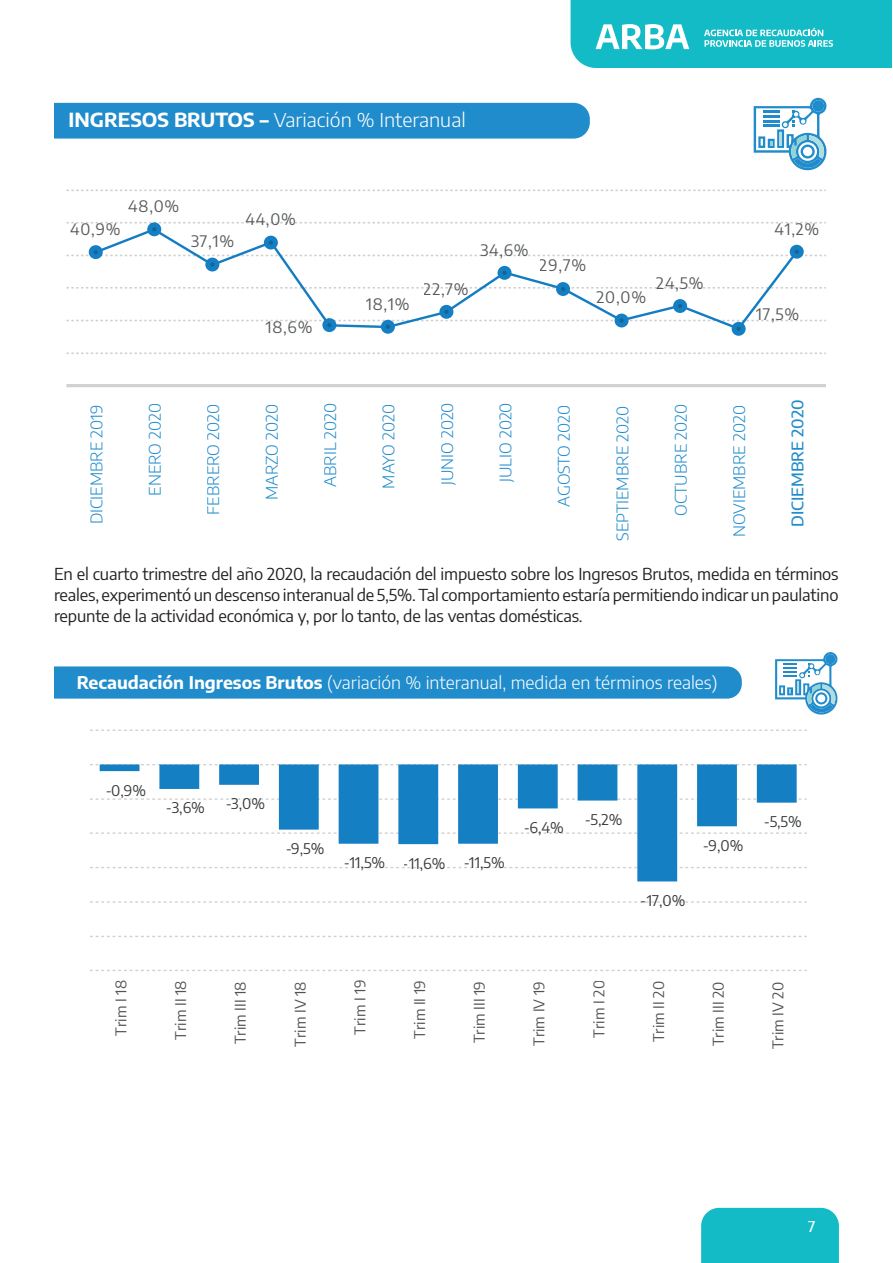
<style>
.page{position:relative;width:893px;height:1263px;background:#fff}
.page>*{position:absolute;margin:0;border:0;box-sizing:border-box;transform-origin:0 0}
.t1{font:300 19.05px "Encode Sans";color:#fff;scale:1.05 1}
.t2{font:300 17.25px "Encode Sans";color:#fff;scale:1.04 1}
.t3{font:700 17.25px "Encode Sans";color:#fff;scale:1.04 1}
.t4{font:16.5px/21px "Encode Sans";letter-spacing:-.01em;color:#231f20;text-align:justify}
.t5{font:300 16.05px "Encode Sans";color:#218ccc}
.t6{font:500 16.05px "Encode Sans";color:#218ccc}
.t7{font:15.9px "Encode Sans";letter-spacing:.05em;color:#575a5b}
.t8{font:500 15px "Encode Sans";color:#fff}
.t9{font:14.85px "Encode Sans";color:#515455}
.t10{font:14.85px "Encode Sans";color:#36393c}
.s1{font-weight:700}
</style>
<div class="page">
<div style="left:701px;top:1208px;width:138px;height:55px;background:#12bbc5"></div>
<svg style="left:571px;top:0;width:321px;height:68px;background:#29c1ca"></svg>
<svg style="left:754px;top:98px;width:73px;height:73px"></svg>
<svg style="left:66px;top:190px;width:760px;height:1px"></svg>
<svg style="left:66px;top:222px;width:760px;height:1px"></svg>
<svg style="left:66px;top:255px;width:760px;height:1px"></svg>
<svg style="left:66px;top:287px;width:760px;height:2px"></svg>
<svg style="left:66px;top:320px;width:760px;height:1px"></svg>
<svg style="left:66px;top:352px;width:760px;height:2px"></svg>
<hr style="left:66px;top:384px;width:760px;height:3px;background:#d0d1d1">
<svg style="left:92px;top:228px;width:708px;height:103px"></svg>
<div style="left:91px;top:248px;width:9px;height:9px;background:#146596;border-radius:50%"></div>
<div style="left:89px;top:245px;width:14px;height:14px;border:5px solid #147fc3;border-radius:50%"></div>
<div style="left:150px;top:225px;width:9px;height:9px;background:#146596;border-radius:50%"></div>
<div style="left:147px;top:222px;width:14px;height:14px;border:5px solid #147fc3;border-radius:50%"></div>
<div style="left:208px;top:260px;width:9px;height:9px;background:#146596;border-radius:50%"></div>
<div style="left:205px;top:258px;width:14px;height:13px;border:5px solid #147fc3;border-radius:50%"></div>
<div style="left:266px;top:238px;width:9px;height:9px;background:#146596;border-radius:50%"></div>
<div style="left:264px;top:236px;width:14px;height:14px;border:5px solid #147fc3;border-radius:50%"></div>
<div style="left:325px;top:321px;width:9px;height:9px;background:#146596;border-radius:50%"></div>
<div style="left:322px;top:318px;width:14px;height:14px;border:5px solid #147fc3;border-radius:50%"></div>
<div style="left:383px;top:322px;width:9px;height:9px;background:#146596;border-radius:50%"></div>
<div style="left:381px;top:320px;width:14px;height:14px;border:5px solid #147fc3;border-radius:50%"></div>
<div style="left:442px;top:307px;width:9px;height:9px;background:#146596;border-radius:50%"></div>
<div style="left:439px;top:305px;width:14px;height:14px;border:5px solid #147fc3;border-radius:50%"></div>
<div style="left:500px;top:268px;width:9px;height:9px;background:#146596;border-radius:50%"></div>
<div style="left:498px;top:266px;width:13px;height:14px;border:5px solid #147fc3;border-radius:50%"></div>
<div style="left:558px;top:284px;width:10px;height:10px;background:#146596;border-radius:50%"></div>
<div style="left:556px;top:282px;width:14px;height:14px;border:5px solid #147fc3;border-radius:50%"></div>
<div style="left:617px;top:316px;width:9px;height:9px;background:#146596;border-radius:50%"></div>
<div style="left:615px;top:314px;width:14px;height:13px;border:5px solid #147fc3;border-radius:50%"></div>
<div style="left:675px;top:301px;width:10px;height:10px;background:#146596;border-radius:50%"></div>
<div style="left:673px;top:299px;width:14px;height:14px;border:5px solid #147fc3;border-radius:50%"></div>
<div style="left:734px;top:324px;width:9px;height:9px;background:#146596;border-radius:50%"></div>
<div style="left:732px;top:322px;width:14px;height:14px;border:5px solid #147fc3;border-radius:50%"></div>
<div style="left:792px;top:247px;width:9px;height:9px;background:#146596;border-radius:50%"></div>
<div style="left:790px;top:245px;width:14px;height:14px;border:5px solid #147fc3;border-radius:50%"></div>
<div style="left:54px;top:103px;width:536px;height:36px;background:#218ccc"></div>
<svg style="left:90px;top:729px;width:717px;height:2px"></svg>
<svg style="left:90px;top:798px;width:717px;height:2px"></svg>
<svg style="left:90px;top:832px;width:717px;height:2px"></svg>
<svg style="left:90px;top:867px;width:717px;height:1px"></svg>
<svg style="left:90px;top:901px;width:717px;height:2px"></svg>
<svg style="left:90px;top:936px;width:717px;height:1px"></svg>
<svg style="left:90px;top:970px;width:717px;height:1px"></svg>
<svg style="left:90px;top:764px;width:717px;height:1px"></svg>
<svg style="left:100px;top:764px;width:697px;height:117px"></svg>
<div style="left:54px;top:666px;width:688px;height:33px;background:#218ccc"></div>
<svg style="left:775px;top:652px;width:63px;height:63px"></svg>
<p class="t1" style="left:68px;top:107px;width:380px"><span class="s1">INGRESOS BRUTOS –</span> Variación % Interanual</p>
<p class="t7" style="left:70px;top:218px;width:52px">40,9%</p>
<p class="t7" style="left:128px;top:195px;width:53px">48,0%</p>
<p class="t7" style="left:191px;top:230px;width:45px">37,1%</p>
<p class="t7" style="left:245px;top:208px;width:52px">44,0%</p>
<p class="t7" style="left:266px;top:316px;width:48px">18,6%</p>
<p class="t7" style="left:366px;top:292px;width:45px">18,1%</p>
<p class="t7" style="left:424px;top:278px;width:46px">22,7%</p>
<p class="t7" style="left:480px;top:239px;width:50px">34,6%</p>
<p class="t7" style="left:540px;top:254px;width:48px">29,7%</p>
<p class="t7" style="left:597px;top:286px;width:51px">20,0%</p>
<p class="t7" style="left:656px;top:272px;width:49px">24,5%</p>
<p class="t7" style="left:774px;top:217px;width:46px">41,2%</p>
<p class="t7" style="left:756px;top:302px;width:45px">17,5%</p>
<p class="t5" style="left:85px;top:524px;width:121px;rotate:-90deg">DICIEMBRE 2019</p>
<p class="t5" style="left:144px;top:496px;width:94px;rotate:-90deg">ENERO 2020</p>
<p class="t5" style="left:202px;top:515px;width:112px;rotate:-90deg">FEBRERO 2020</p>
<p class="t5" style="left:261px;top:500px;width:97px;rotate:-90deg">MARZO 2020</p>
<p class="t5" style="left:319px;top:487px;width:86px;rotate:-90deg">ABRIL 2020</p>
<p class="t5" style="left:377px;top:489px;width:86px;rotate:-90deg">MAYO 2020</p>
<p class="t5" style="left:436px;top:485px;width:84px;rotate:-90deg">JUNIO 2020</p>
<p class="t5" style="left:494px;top:482px;width:81px;rotate:-90deg">JULIO 2020</p>
<p class="t5" style="left:553px;top:507px;width:103px;rotate:-90deg">AGOSTO 2020</p>
<p class="t5" style="left:611px;top:541px;width:136px;rotate:-90deg">SEPTIEMBRE 2020</p>
<p class="t5" style="left:670px;top:516px;width:114px;rotate:-90deg">OCTUBRE 2020</p>
<p class="t5" style="left:728px;top:537px;width:133px;rotate:-90deg">NOVIEMBRE 2020</p>
<p class="t6" style="left:786px;top:527px;width:129px;rotate:-90deg">DICIEMBRE 2020</p>
<p class="t4" style="left:54px;top:563px;width:786px">En el cuarto trimestre del año 2020, la recaudación del impuesto sobre los Ingresos Brutos, medida en términos reales, experimentó un descenso interanual de 5,5%. Tal comportamiento estaría permitiendo indicar un paulatino repunte de la actividad económica y, por lo tanto, de las ventas domésticas.</p>
<p class="t3" style="left:289px;top:664px;width:238px">Recaudación Ingresos Brutos</p>
<p class="t2" style="left:77px;top:671px;width:617px"><span class="s1">Recaudación Ingresos Brutos</span> (variación % interanual, medida en términos reales)</p>
<p class="t10" style="left:105px;top:780px;width:42px">-0,9%</p>
<p class="t10" style="left:166px;top:797px;width:41px">-3,6%</p>
<p class="t10" style="left:225px;top:793px;width:41px">-3,0%</p>
<p class="t10" style="left:285px;top:838px;width:41px">-9,5%</p>
<p class="t10" style="left:344px;top:852px;width:163px">-11,5% -11,6% -11,5%</p>
<p class="t10" style="left:523px;top:817px;width:42px">-6,4%</p>
<p class="t10" style="left:584px;top:809px;width:40px">-5,2%</p>
<p class="t10" style="left:641px;top:889px;width:46px">-17,0%</p>
<p class="t10" style="left:702px;top:835px;width:42px">-9,0%</p>
<p class="t10" style="left:763px;top:811px;width:40px">-5,5%</p>
<p class="t9" style="left:111px;top:1035px;width:57px;rotate:-90deg">Trim I 18</p>
<p class="t9" style="left:170px;top:1040px;width:61px;rotate:-90deg">Trim II 18</p>
<p class="t9" style="left:230px;top:1044px;width:64px;rotate:-90deg">Trim III 18</p>
<p class="t9" style="left:290px;top:1047px;width:67px;rotate:-90deg">Trim IV 18</p>
<p class="t9" style="left:349px;top:1035px;width:56px;rotate:-90deg">Trim I 19</p>
<p class="t9" style="left:409px;top:1039px;width:60px;rotate:-90deg">Trim II 19</p>
<p class="t9" style="left:469px;top:1043px;width:64px;rotate:-90deg">Trim III 19</p>
<p class="t9" style="left:529px;top:1046px;width:66px;rotate:-90deg">Trim IV 19</p>
<p class="t9" style="left:588px;top:1038px;width:59px;rotate:-90deg">Trim I 20</p>
<p class="t9" style="left:648px;top:1042px;width:63px;rotate:-90deg">Trim II 20</p>
<p class="t9" style="left:708px;top:1046px;width:66px;rotate:-90deg">Trim III 20</p>
<p class="t9" style="left:768px;top:1049px;width:69px;rotate:-90deg">Trim IV 20</p>
<p class="t8" style="left:808px;top:1216px;width:9px">7</p>
</div>
